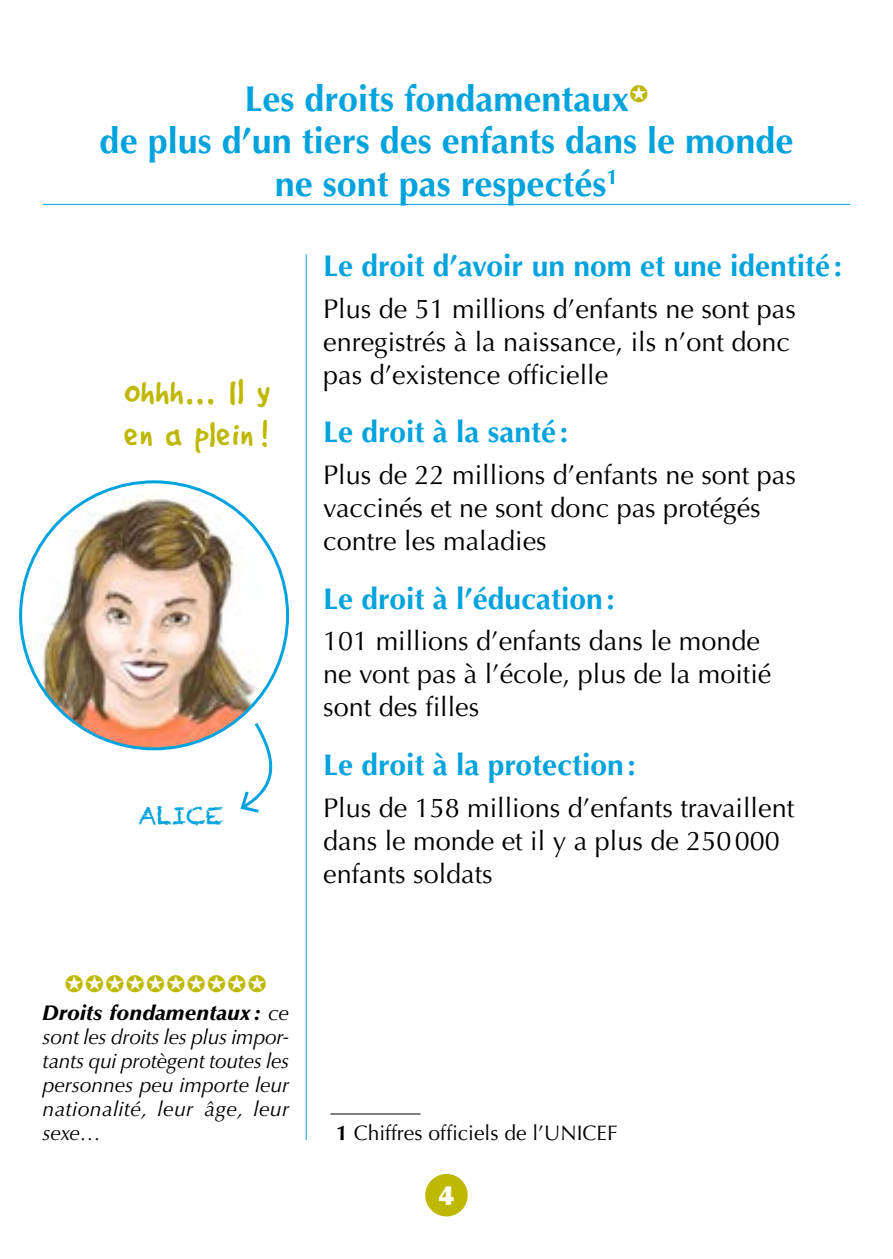
<style>
.page{position:relative;width:893px;height:1259px;background:#fff}
.page>*{position:absolute;margin:0;border:0;box-sizing:border-box;transform-origin:0 0}
.t1{font:39px/42px "Campbell Toddler";color:#beb800}
.t2{font:700 36px/42px "Optima LT Std";color:#00a3dd;text-align:center}
.t3{font:700 30px "Optima LT Std";color:#00a3dd}
.t4{font:27px/33px "Optima LT Std";color:#000}
.t5{font:900 27px "Optima LT Std";color:#fff}
.t6{font:24px "Zapf Dingbats ITC";color:#beb800}
.t7{font:24px "Chalkduster";color:#00a3dd}
.t8{font:italic 21px/24px "Optima LT Std";letter-spacing:-.005em;color:#000;text-align:justify}
.t9{font:21px "Optima LT Std";color:#000}
.s1{font-weight:900}
.s2{font-weight:700}
</style>
<div class="page">
<div style="left:425px;top:1174px;width:43px;height:42px;background:#beb800;border-radius:50%"></div>
<hr style="left:306px;top:254px;width:1px;height:886px;background:#00a3dd">
<hr style="left:43px;top:204px;width:807px;height:1px;background:#00a3dd">
<hr style="left:330px;top:1113px;width:90px;height:1px;background:#000">
<img style="left:21px;top:482px;width:267px;height:267px;border-radius:133px">
<svg style="left:238px;top:719px;width:35px;height:94px"></svg>
<h2 class="t2" style="left:100px;top:79px;width:695px">Les droits fondamentaux<sup>✪<br></sup>de plus d’un tiers des enfants dans le monde ne sont pas respectés<sup>1</sup></h2>
<h1 class="t1" style="left:124px;top:371px;width:148px">Ohhh... Il y en a plein!</h1>
<p class="t7" style="left:139px;top:801px;width:86px">ALICE</p>
<p class="t3" style="left:323px;top:248px;width:520px">Le droit d’avoir un nom et une identité :</p>
<p class="t4" style="left:323px;top:292px;width:474px">Plus de 51 millions d’enfants ne sont pas enregistrés à la naissance, ils n’ont donc pas d’existence officielle</p>
<p class="t3" style="left:323px;top:415px;width:246px">Le droit à la santé :</p>
<p class="t4" style="left:323px;top:459px;width:474px">Plus de 22 millions d’enfants ne sont pas vaccinés et ne sont donc pas protégés contre les maladies</p>
<p class="t3" style="left:323px;top:581px;width:293px">Le droit à l’éducation:</p>
<p class="t4" style="left:323px;top:625px;width:450px">101 millions d’enfants dans le monde ne vont pas à l’école, plus de la moitié sont des filles</p>
<p class="t3" style="left:323px;top:747px;width:314px">Le droit à la protection:</p>
<p class="t4" style="left:323px;top:791px;width:472px">Plus de 158 millions d’enfants travaillent dans le monde et il y a plus de 250000 enfants soldats</p>
<p class="t6" style="left:65px;top:972px;width:203px">✪ ✪ ✪ ✪ ✪ ✪ ✪ ✪ ✪ ✪</p>
<p class="t8" style="left:43px;top:1001px;width:248px"><span class="s1">Droits fondamentaux :</span> ce sont les droits les plus impor&shy;tants qui protègent toutes les personnes peu importe leur nationalité, leur âge, leur sexe…</p>
<p class="t9" style="left:336px;top:1120px;width:283px"><span class="s2">1</span> Chiffres officiels de l’UNICEF</p>
<p class="t5" style="left:438px;top:1179px;width:18px">4</p>
</div>
